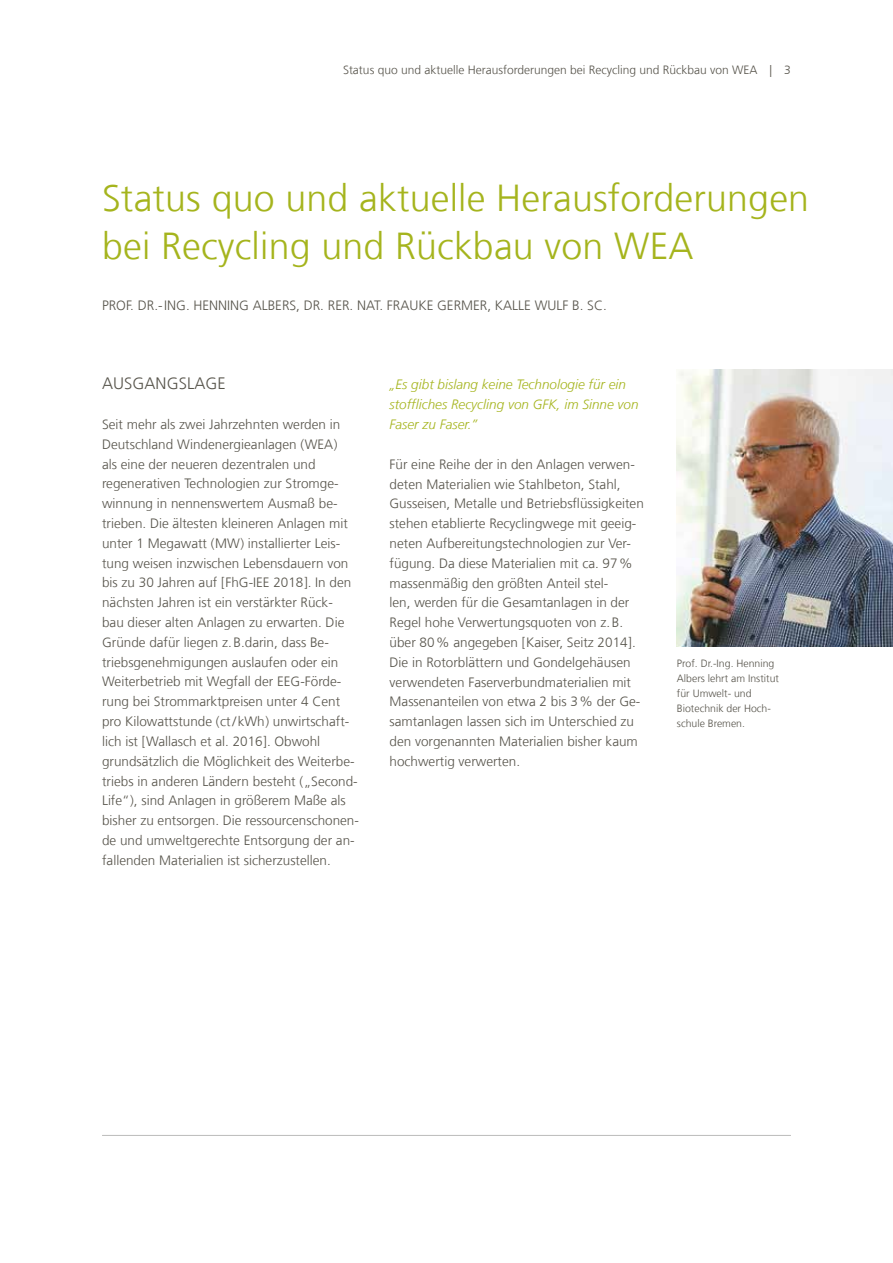
<style>
.page{position:relative;width:893px;height:1263px;background:#fff}
.page>*{position:absolute;margin:0;border:0;box-sizing:border-box;transform-origin:0 0}
.t1{font:300 37.5px/48px "Frutiger LT Com";letter-spacing:.005em;color:#a5b41d}
.t2{font:300 16.5px "Frutiger LT Com";letter-spacing:.005em;color:#57544b}
.t3{font:300 13.5px/19.8px "Frutiger LT Com";color:#57544b}
.t4{font:italic 300 13.5px/19.8px "Frutiger LT Com";color:#a5b41d}
.t5{font:300 12px "Frutiger LT Com";color:#57544b}
.t6{font:300 10.5px/15px "Frutiger LT Com";color:#57544b}
</style>
<div class="page">
<img style="left:677px;top:370px;width:216px;height:277px">
<hr style="left:102px;top:1135px;width:689px;height:1px;background:#bcbcba">
<p class="t5" style="left:343px;top:63px;width:449px">Status quo und aktuelle Herausforderungen bei Recycling und Rückbau von WEA | 3</p>
<h1 class="t1" style="left:102px;top:174px;width:709px">Status quo und aktuelle Herausforderungen bei Recycling und Rückbau von WEA</h1>
<p class="t3" style="left:102px;top:296px;width:506px">PROF. DR.-ING. HENNING ALBERS, DR. RER. NAT. FRAUKE GERMER, KALLE WULF B. SC.</p>
<p class="t2" style="left:102px;top:374px;width:125px">AUSGANGSLAGE</p>
<p class="t3" style="left:102px;top:414px;width:258px">Seit mehr als zwei Jahrzehnten werden in Deutschland Windenergieanlagen (WEA)<br>als eine der neueren dezentralen und regenerativen Technologien zur Stromge&shy;winnung in nennenswertem Ausmaß be&shy;trieben. Die ältesten kleineren Anlagen mit unter 1 Megawatt (MW) installierter Leis&shy;tung weisen inzwischen Lebensdauern von bis zu 30 Jahren auf [FhG-IEE 2018]. In den nächsten Jahren ist ein verstärkter Rück-<br>bau dieser alten Anlagen zu erwarten. Die Gründe dafür liegen z.B.darin, dass Be&shy;triebsgenehmigungen auslaufen oder ein Weiterbetrieb mit Wegfall der EEG-Förde&shy;rung bei Strommarktpreisen unter 4 Cent pro Kilowattstunde (ct/ kWh) unwirtschaft&shy;lich ist [Wallasch et al. 2016]. Obwohl grundsätzlich die Möglichkeit des Weiterbe&shy;triebs in anderen Ländern besteht („Second-Life“), sind Anlagen in größerem Maße als bisher zu entsorgen. Die ressourcenschonen&shy;de und umweltgerechte Entsorgung der an&shy;fallenden Materialien ist sicherzustellen.</p>
<p class="t4" style="left:390px;top:375px;width:251px">„Es gibt bislang keine Technologie für ein stoffliches Recycling von GFK, im Sinne von<br>Faser zu Faser.”</p>
<p class="t3" style="left:390px;top:454px;width:256px">Für eine Reihe der in den Anlagen verwen&shy;deten Materialien wie Stahlbeton, Stahl, Gusseisen, Metalle und Betriebsflüssigkeiten stehen etablierte Recyclingwege mit geeig&shy;neten Aufbereitungstechnologien zur Ver&shy;fügung. Da diese Materialien mit ca. 97% massenmäßig den größten Anteil stel-<br>len, werden für die Gesamtanlagen in der Regel hohe Verwertungsquoten von z.B. über 80% angegeben [Kaiser, Seitz 2014].<br>Die in Rotorblättern und Gondelgehäusen verwendeten Faserverbundmaterialien mit Massenanteilen von etwa 2 bis 3% der Ge&shy;samtanlagen lassen sich im Unterschied zu den vorgenannten Materialien bisher kaum hochwertig verwerten.</p>
<p class="t6" style="left:677px;top:655px;width:104px">Prof. Dr.-Ing. Henning<br>Albers lehrt am Institut für Umwelt- und<br>Biotechnik der Hoch&shy;schule Bremen.</p>
</div>
